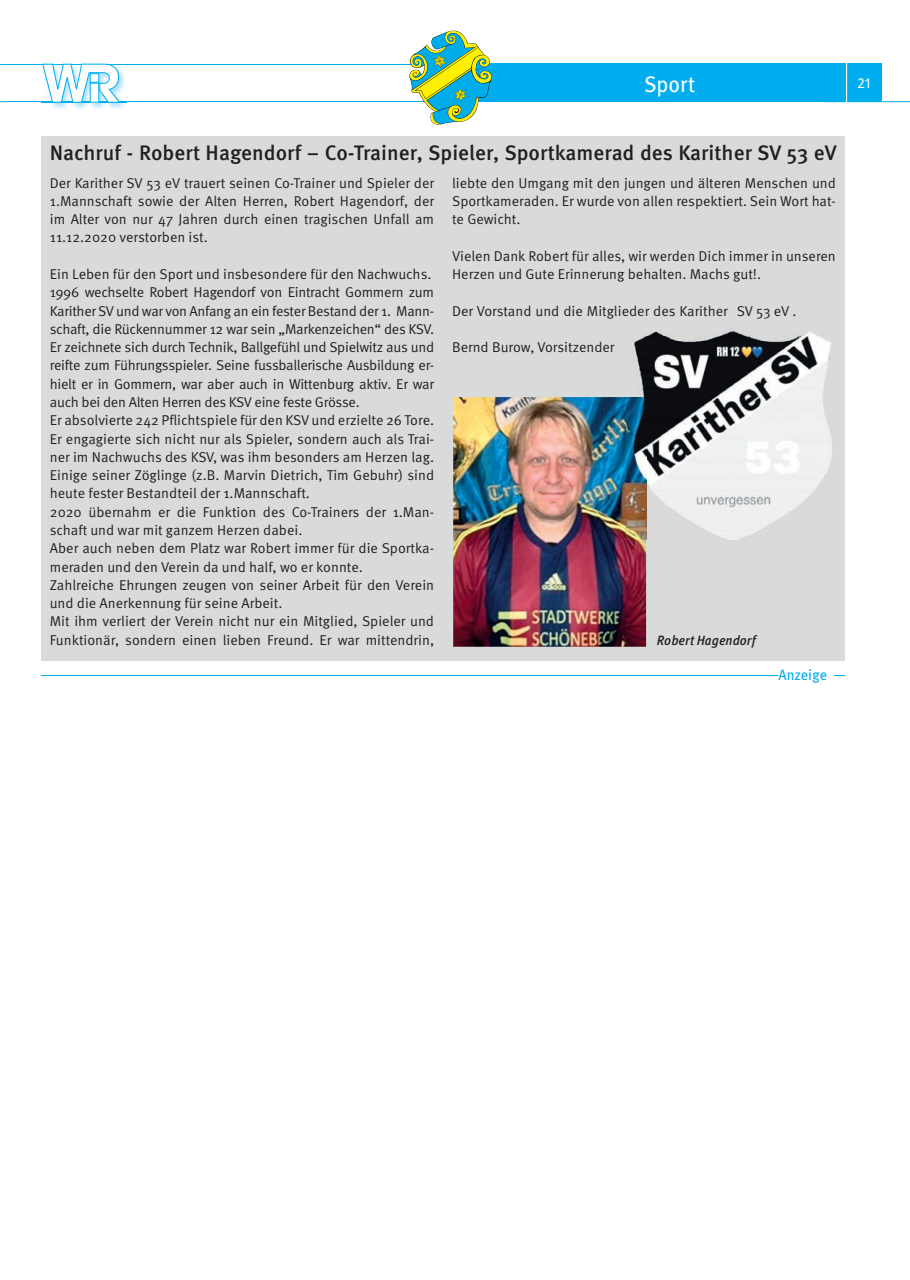
<style>
.page{position:relative;width:910px;height:1280px;background:#fff}
.page>*{position:absolute;margin:0;border:0;box-sizing:border-box;transform-origin:0 0}
.t1{font:22.5px "Meta Pro";color:#fff;scale:.95 1}
.t2{font:500 21px "Meta Pro";color:#231f20}
.t3{font:15px "Meta Pro";letter-spacing:-.005em;color:#00aeef;scale:.95 1}
.t4{font:15px "Today SB";color:#fff;scale:.95 1}
.t5{font:14.25px/18.3px "Meta Pro";color:#231f20;text-align:justify}
.t6{font:italic 500 13.5px "Meta Pro";color:#231f20;scale:.95 1}
</style>
<div class="page">
<div style="left:451px;top:63px;width:395px;height:39px;background:#00aeef"></div>
<hr style="left:9px;top:101px;width:814px;height:1px;background:#00aeef">
<hr style="left:9px;top:64px;width:814px;height:1px;background:#00aeef">
<hr style="left:824px;top:101px;width:86px;height:1px;background:#00aeef">
<div style="left:847px;top:63px;width:35px;height:39px;background:#00aeef"></div>
<hr style="left:846px;top:62px;width:1px;height:41px;background:#fff">
<svg style="left:409px;top:30px;width:83px;height:95px"></svg>
<img style="left:41px;top:63px;width:86px;height:46px">
<svg style="left:42px;top:64px;width:78px;height:39px"></svg>
<hr style="left:41px;top:675px;width:738px;height:1px;background:#00aeef">
<div style="left:41px;top:136px;width:804px;height:524px;background:#d9dada"></div>
<img style="left:453px;top:397px;width:193px;height:250px">
<img style="left:634px;top:330px;width:198px;height:210px">
<img style="left:626px;top:397px;width:20px;height:143px">
<h1 class="t1" style="left:644px;top:70px;width:55px">Sport</h1>
<p class="t4" style="left:857px;top:75px;width:16px">21</p>
<h2 class="t2" style="left:50px;top:140px;width:789px">Nachruf - Robert Hagendorf – Co-Trainer, Spieler, Sportkamerad des Karither SV 53 eV</h2>
<p class="t5" style="left:50px;top:174px;width:386px">Der Karither SV 53 eV trauert seinen Co-Trainer und Spieler der 1.Mannschaft sowie der Alten Herren, Robert Hagendorf, der im Alter von nur 47 Jahren durch einen tragischen Unfall am 11.12.2020 verstorben ist.</p>
<p class="t5" style="left:50px;top:265px;width:386px;text-align:left">Ein Leben für den Sport und insbesondere für den Nachwuchs.<br>1996 wechselte Robert Hagendorf von Eintracht Gommern zum Karither SV und war von Anfang an ein fester Bestand der 1. Mann&shy;schaft, die Rückennummer 12 war sein „Markenzeichen“ des KSV.<br>Er zeichnete sich durch Technik, Ballgefühl und Spielwitz aus und reifte zum Führungsspieler. Seine fussballerische Ausbildung er&shy;hielt er in Gommern, war aber auch in Wittenburg aktiv. Er war auch bei den Alten Herren des KSV eine feste Grösse.<br>Er absolvierte 242 Pflichtspiele für den KSV und erzielte 26 Tore.<br>Er engagierte sich nicht nur als Spieler, sondern auch als Trai&shy;ner im Nachwuchs des KSV, was ihm besonders am Herzen lag.<br>Einige seiner Zöglinge (z.B. Marvin Dietrich, Tim Gebuhr) sind heute fester Bestandteil der 1.Mannschaft.<br>2020 übernahm er die Funktion des Co-Trainers der 1.Man&shy;schaft und war mit ganzem Herzen dabei.<br>Aber auch neben dem Platz war Robert immer für die Sportka&shy;meraden und den Verein da und half, wo er konnte.<br>Zahlreiche Ehrungen zeugen von seiner Arbeit für den Verein und die Anerkennung für seine Arbeit.<br>Mit ihm verliert der Verein nicht nur ein Mitglied, Spieler und Funktionär, sondern einen lieben Freund. Er war mittendrin,</p>
<p class="t5" style="left:452px;top:174px;width:385px">liebte den Umgang mit den jungen und älteren Menschen und Sportkameraden. Er wurde von allen respektiert. Sein Wort hat&shy;te Gewicht.</p>
<p class="t5" style="left:452px;top:247px;width:385px">Vielen Dank Robert für alles, wir werden Dich immer in unseren<br>Herzen und Gute Erinnerung behalten. Machs gut!.</p>
<p class="t5" style="left:452px;top:302px;width:346px">Der Vorstand und die Mitglieder des Karither SV 53 eV .</p>
<p class="t5" style="left:452px;top:338px;width:164px">Bernd Burow, Vorsitzender</p>
<p class="t6" style="left:657px;top:631px;width:105px">Robert Hagendorf</p>
<p class="t3" style="left:778px;top:665px;width:53px">Anzeige</p>
</div>
